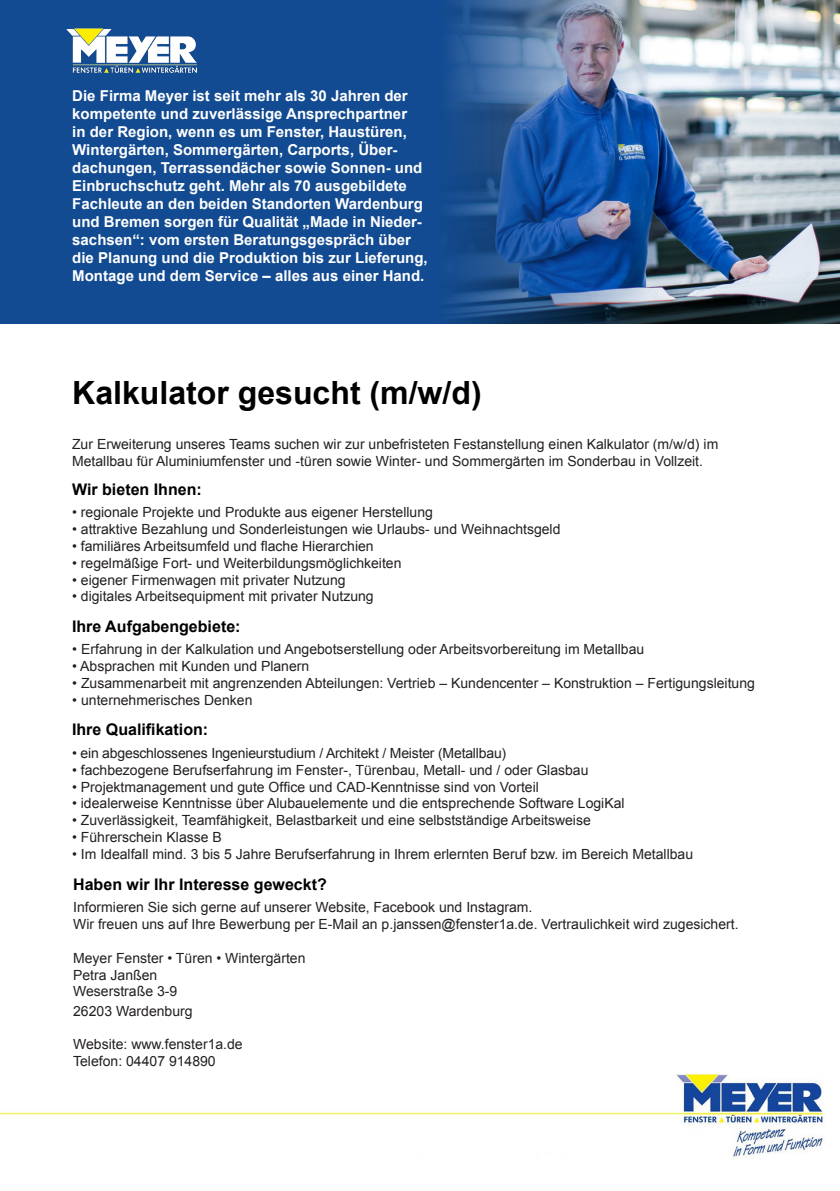
<style>
.page{position:relative;width:840px;height:1191px;background:#fff}
.page>*{position:absolute;margin:0;border:0;box-sizing:border-box;transform-origin:0 0}
.t1{font:700 32px "Arial";color:#000}
.t2{font:700 16px "Arial";color:#000001}
.t3{font:700 15px/18px "Arial";color:#fff}
.t4{font:14px "Arial";color:#231f20}
</style>
<div class="page">
<img style="left:673px;top:0;width:166px;height:323px">
<svg style="left:0;top:0;width:673px;height:323px;background:#205394"></svg>
<img style="left:0;top:1073px;width:824px;height:86px">
<img style="left:67px;top:29px;width:129px;height:43px">
<p class="t3" style="left:72px;top:87px;width:357px">Die Firma Meyer ist seit mehr als 30 Jahren der kompetente und zuverlässige Ansprechpartner<br>in der Region, wenn es um Fenster, Haustüren, Wintergärten, Sommergärten, Carports, Über&shy;dachungen, Terrassendächer sowie Sonnen- und Einbruchschutz geht. Mehr als 70 ausgebildete Fachleute an den beiden Standorten Wardenburg und Bremen sorgen für Qualität „Made in Nieder&shy;sachsen“: vom ersten Beratungsgespräch über die Planung und die Produktion bis zur Lieferung, Montage und dem Service – alles aus einer Hand.</p>
<p class="t1" style="left:72px;top:371px;width:410px">Kalkulator gesucht (m/w/d)</p>
<p class="t4" style="left:72px;top:435px;width:647px">Zur Erweiterung unseres Teams suchen wir zur unbefristeten Festanstellung einen Kalkulator (m/w/d) im</p>
<p class="t4" style="left:72px;top:452px;width:632px">Metallbau für Aluminiumfenster und -türen sowie Winter- und Sommergärten im Sonderbau in Vollzeit.</p>
<p class="t2" style="left:72px;top:478px;width:131px">Wir bieten Ihnen:</p>
<p class="t4" style="left:72px;top:503px;width:362px">• regionale Projekte und Produkte aus eigener Herstellung</p>
<p class="t4" style="left:72px;top:520px;width:489px">• attraktive Bezahlung und Sonderleistungen wie Urlaubs- und Weihnachtsgeld</p>
<p class="t4" style="left:72px;top:537px;width:303px">• familiäres Arbeitsumfeld und flache Hierarchien</p>
<p class="t4" style="left:72px;top:554px;width:331px">• regelmäßige Fort- und Weiterbildungsmöglichkeiten</p>
<p class="t4" style="left:72px;top:570px;width:275px">• eigener Firmenwagen mit privater Nutzung</p>
<p class="t4" style="left:72px;top:587px;width:303px">• digitales Arbeitsequipment mit privater Nutzung</p>
<p class="t2" style="left:72px;top:615px;width:170px">Ihre Aufgabengebiete:</p>
<p class="t4" style="left:72px;top:640px;width:573px">• Erfahrung in der Kalkulation und Angebotserstellung oder Arbeitsvorbereitung im Metallbau</p>
<p class="t4" style="left:72px;top:657px;width:238px">• Absprachen mit Kunden und Planern</p>
<p class="t4" style="left:72px;top:673px;width:683px">• Zusammenarbeit mit angrenzenden Abteilungen: Vertrieb – Kundencenter – Konstruktion – Fertigungsleitung</p>
<p class="t4" style="left:72px;top:690px;width:181px">• unternehmerisches Denken</p>
<p class="t2" style="left:72px;top:719px;width:138px">Ihre Qualifikation:</p>
<p class="t4" style="left:72px;top:744px;width:435px">• ein abgeschlossenes Ingenieurstudium / Architekt / Meister (Metallbau)</p>
<p class="t4" style="left:72px;top:760px;width:517px">• fachbezogene Berufserfahrung im Fenster-, Türenbau, Metall- und / oder Glasbau</p>
<p class="t4" style="left:72px;top:777px;width:468px">• Projektmanagement und gute Office und CAD-Kenntnisse sind von Vorteil</p>
<p class="t4" style="left:72px;top:794px;width:553px">• idealerweise Kenntnisse über Alubauelemente und die entsprechende Software LogiKal</p>
<p class="t4" style="left:72px;top:811px;width:520px">• Zuverlässigkeit, Teamfähigkeit, Belastbarkeit und eine selbstständige Arbeitsweise</p>
<p class="t4" style="left:72px;top:828px;width:151px">• Führerschein Klasse B</p>
<p class="t4" style="left:72px;top:844px;width:622px">• Im Idealfall mind. 3 bis 5 Jahre Berufserfahrung in Ihrem erlernten Beruf bzw. im Bereich Metallbau</p>
<p class="t2" style="left:73px;top:873px;width:255px">Haben wir Ihr Interesse geweckt?</p>
<p class="t4" style="left:73px;top:898px;width:460px">Informieren Sie sich gerne auf unserer Website, Facebook und Instagram.</p>
<p class="t4" style="left:73px;top:915px;width:666px">Wir freuen uns auf Ihre Bewerbung per E-Mail an p.janssen@fenster1a.de. Vertraulichkeit wird zugesichert.</p>
<p class="t4" style="left:73px;top:948px;width:234px">Meyer Fenster • Türen • Wintergärten</p>
<p class="t4" style="left:73px;top:965px;width:86px">Petra Janßen</p>
<p class="t4" style="left:73px;top:982px;width:105px">Weserstraße 3-9</p>
<p class="t4" style="left:73px;top:1001px;width:121px">26203 Wardenburg</p>
<p class="t4" style="left:73px;top:1035px;width:171px">Website: www.fenster1a.de</p>
<p class="t4" style="left:73px;top:1052px;width:144px">Telefon: 04407 914890</p>
</div>
